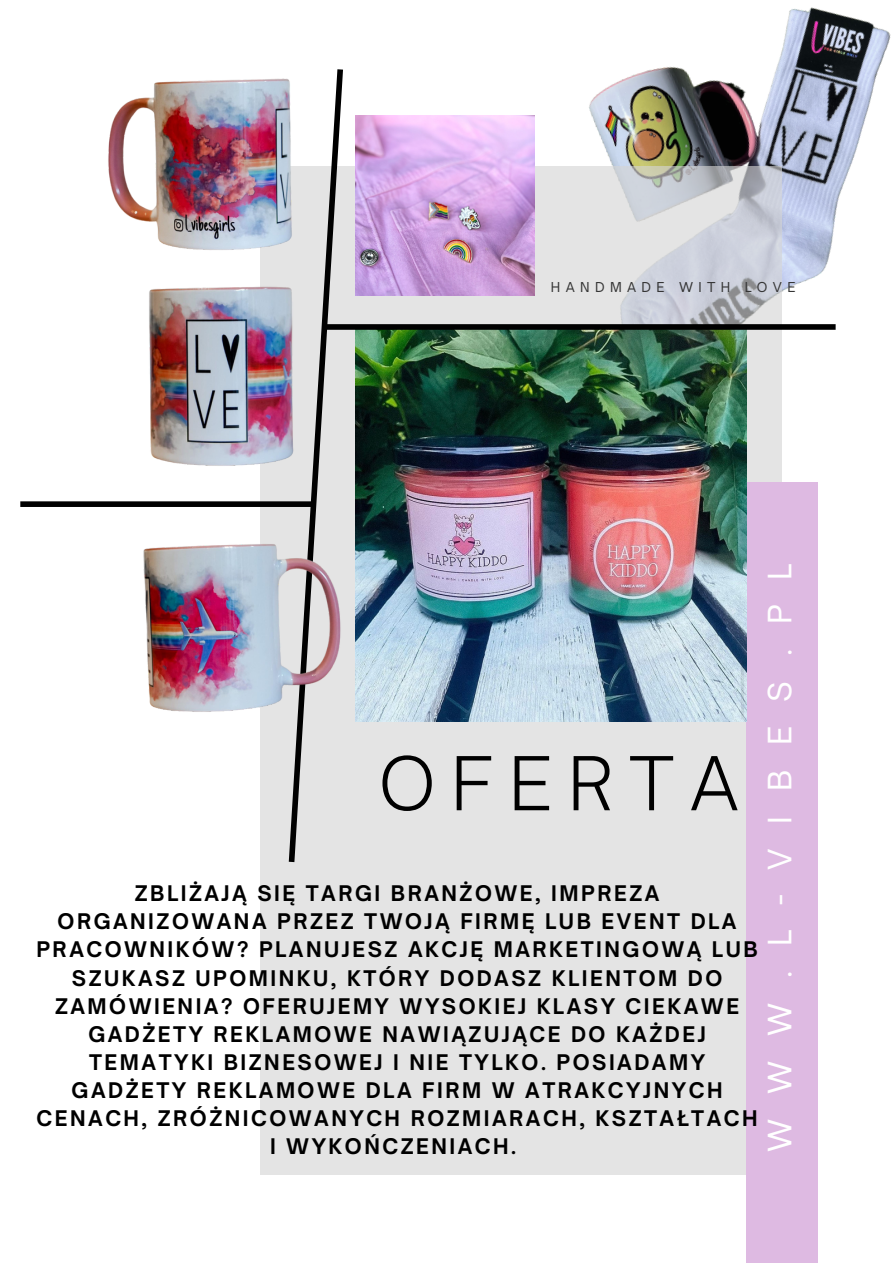
<style>
.page{position:relative;width:893px;height:1264px;background:#fff}
.page>*{position:absolute;margin:0;border:0;box-sizing:border-box;transform-origin:0 0}
.t1{font:300 70.95px "Open Sauce One";letter-spacing:.22em;color:#000}
.t2{font:30.9px "Open Sauce One";letter-spacing:.8em;color:#fff}
.t3{font:700 20.55px/28px "Open Sauce One";letter-spacing:.12em;color:#000;text-align:center}
.t4{font:13.05px "Open Sauce One";letter-spacing:.41em;color:#353535}
</style>
<div class="page">
<img style="left:534px;top:7px;width:357px;height:455px">
<svg style="left:260px;top:166px;width:521px;height:1009px;background:#e0e1e2"></svg>
<div style="left:746px;top:481px;width:71px;height:781px;background:#debae2"></div>
<img style="left:149px;top:346px;width:136px;height:72px">
<img style="left:356px;top:115px;width:178px;height:180px">
<img style="left:356px;top:330px;width:390px;height:391px">
<div style="left:20px;top:501px;width:295px;height:6px;background:#000"></div>
<div style="left:323px;top:324px;width:512px;height:6px;background:#000"></div>
<svg style="left:285px;top:69px;width:61px;height:798px;background:#c5c4c5"></svg>
<img style="left:108px;top:69px;width:210px;height:277px">
<img style="left:99px;top:418px;width:244px;height:365px">
<p class="t4" style="left:551px;top:279px;width:246px">HANDMADE WITH LOVE</p>
<p class="t1" style="left:379px;top:739px;width:361px">OFERTA</p>
<p class="t3" style="left:36px;top:879px;width:722px">ZBLIŻAJĄ SIĘ TARGI BRANŻOWE, IMPREZA ORGANIZOWANA PRZEZ TWOJĄ FIRMĘ LUB EVENT DLA PRACOWNIKÓW? PLANUJESZ AKCJĘ MARKETINGOWĄ LUB SZUKASZ UPOMINKU, KTÓRY DODASZ KLIENTOM DO ZAMÓWIENIA? OFERUJEMY WYSOKIEJ KLASY CIEKAWE GADŻETY REKLAMOWE NAWIĄZUJĄCE DO KAŻDEJ TEMATYKI BIZNESOWEJ I NIE TYLKO. POSIADAMY GADŻETY REKLAMOWE DLA FIRM W ATRAKCYJNYCH CENACH, ZRÓŻNICOWANYCH ROZMIARACH, KSZTAŁTACH I WYKOŃCZENIACH.</p>
<p class="t2" style="left:760px;top:1151px;width:590px;rotate:-90deg">WWW.L-VIBES.PL</p>
</div>
